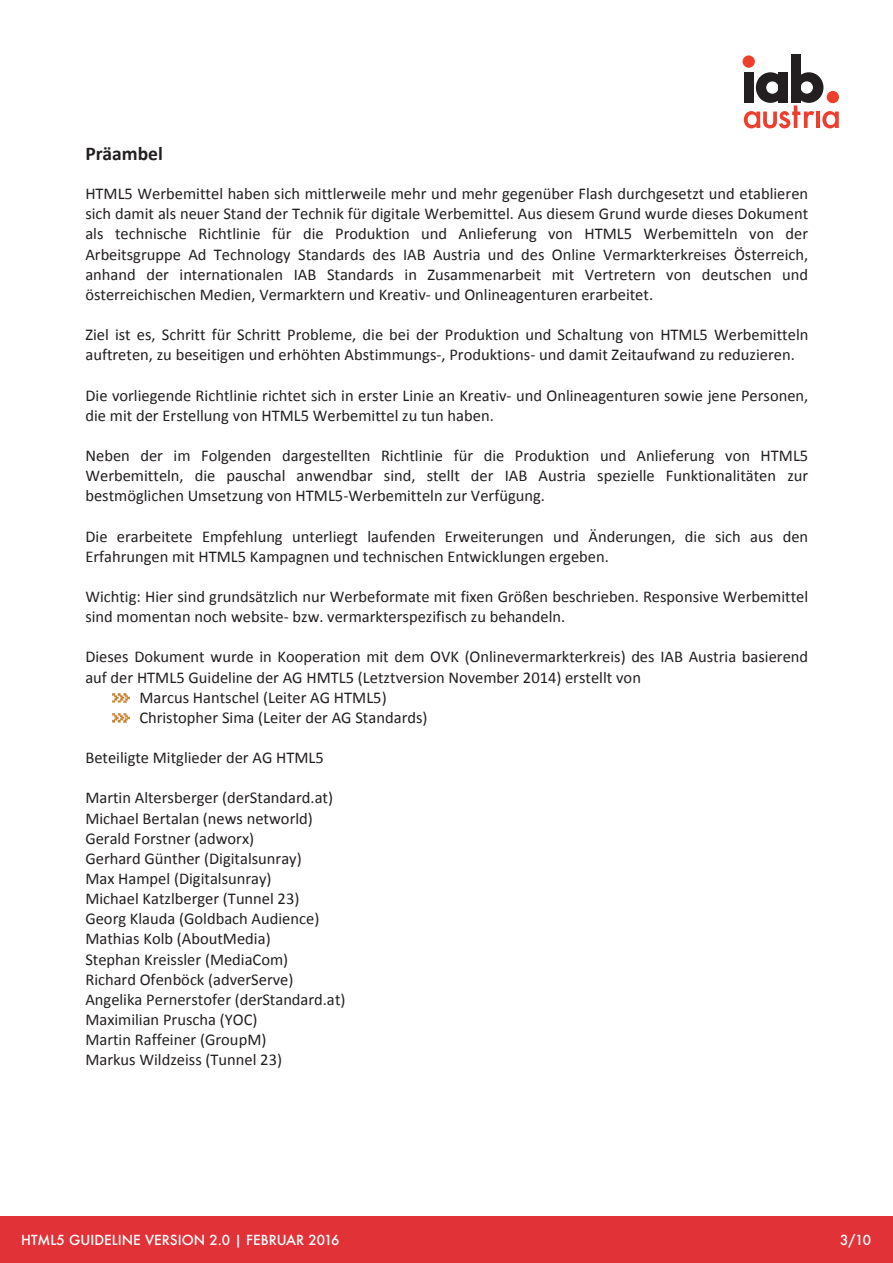
<style>
.page{position:relative;width:893px;height:1263px;background:#fff}
.page>*{position:absolute;margin:0;border:0;box-sizing:border-box;transform-origin:0 0}
.t1{font:700 19.5px "Calibri";color:#231f20}
.t2{font:16.5px/20.1px "Calibri";color:#231f20}
.t3{font:500 13.5px "Futura";color:#fff}
</style>
<div class="page">
<div style="left:0;top:1216px;width:893px;height:47px;background:#e13238"></div>
<div style="left:791px;top:55px;width:10px;height:48px;background:#231f20"></div>
<div style="left:743px;top:55px;width:12px;height:13px;background:#ee3e2e;border-radius:50%"></div>
<svg style="left:744px;top:72px;width:95px;height:56px"></svg>
<img style="left:112px;top:694px;width:17px;height:9px">
<img style="left:112px;top:714px;width:17px;height:9px">
<p class="t1" style="left:85px;top:140px;width:79px">Präambel</p>
<p class="t2" style="left:85px;top:183px;width:724px;text-align:justify">HTML5 Werbemittel haben sich mittlerweile mehr und mehr gegenüber Flash durchgesetzt und etablieren sich damit als neuer Stand der Technik für digitale Werbemittel. Aus diesem Grund wurde dieses Dokument als technische Richtlinie für die Produktion und Anlieferung von HTML5 Werbemitteln von der Arbeitsgruppe Ad Technology Standards des IAB Austria und des Online Vermarkterkreises Österreich, anhand der internationalen IAB Standards in Zusammenarbeit mit Vertretern von deutschen und österreichischen Medien, Vermarktern und Kreativ‐ und Onlineagenturen erarbeitet.</p>
<p class="t2" style="left:85px;top:324px;width:724px">Ziel ist es, Schritt für Schritt Probleme, die bei der Produktion und Schaltung von HTML5 Werbemitteln auftreten, zu beseitigen und erhöhten Abstimmungs‐, Produktions‐ und damit Zeitaufwand zu reduzieren.</p>
<p class="t2" style="left:85px;top:385px;width:724px">Die vorliegende Richtlinie richtet sich in erster Linie an Kreativ‐ und Onlineagenturen sowie jene Personen, die mit der Erstellung von HTML5 Werbemittel zu tun haben.</p>
<p class="t2" style="left:85px;top:445px;width:724px;text-align:justify">Neben der im Folgenden dargestellten Richtlinie für die Produktion und Anlieferung von HTML5<br>Werbemitteln, die pauschal anwendbar sind, stellt der IAB Austria spezielle Funktionalitäten zur bestmöglichen Umsetzung von HTML5‐Werbemitteln zur Verfügung.</p>
<p class="t2" style="left:85px;top:526px;width:724px">Die erarbeitete Empfehlung unterliegt laufenden Erweiterungen und Änderungen, die sich aus den<br>Erfahrungen mit HTML5 Kampagnen und technischen Entwicklungen ergeben.</p>
<p class="t2" style="left:85px;top:586px;width:724px">Wichtig: Hier sind grundsätzlich nur Werbeformate mit fixen Größen beschrieben. Responsive Werbemittel sind momentan noch website‐ bzw. vermarkterspezifisch zu behandeln.</p>
<p class="t2" style="left:85px;top:646px;width:724px">Dieses Dokument wurde in Kooperation mit dem OVK (Onlinevermarkterkreis) des IAB Austria basierend</p>
<p class="t2" style="left:85px;top:667px;width:557px">auf der HTML5 Guideline der AG HMTL5 (Letztversion November 2014) erstellt von</p>
<p class="t2" style="left:139px;top:687px;width:249px">Marcus Hantschel (Leiter AG HTML5)</p>
<p class="t2" style="left:139px;top:707px;width:290px">Christopher Sima (Leiter der AG Standards)</p>
<p class="t2" style="left:85px;top:747px;width:240px">Beteiligte Mitglieder der AG HTML5</p>
<p class="t2" style="left:85px;top:787px;width:262px">Martin Altersberger (derStandard.at)<br>Michael Bertalan (news networld)<br>Gerald Forstner (adworx)<br>Gerhard Günther (Digitalsunray)<br>Max Hampel (Digitalsunray)<br>Michael Katzlberger (Tunnel 23)<br>Georg Klauda (Goldbach Audience)<br>Mathias Kolb (AboutMedia)<br>Stephan Kreissler (MediaCom)<br>Richard Ofenböck (adverServe)<br>Angelika Pernerstofer (derStandard.at)<br>Maximilian Pruscha (YOC)<br>Martin Raffeiner (GroupM)<br>Markus Wildzeiss (Tunnel 23)</p>
<p class="t3" style="left:21px;top:1231px;width:320px">HTML5 GUIDELINE VERSION 2.0 | FEBRUAR 2016</p>
<p class="t3" style="left:840px;top:1231px;width:33px">3/10</p>
</div>
